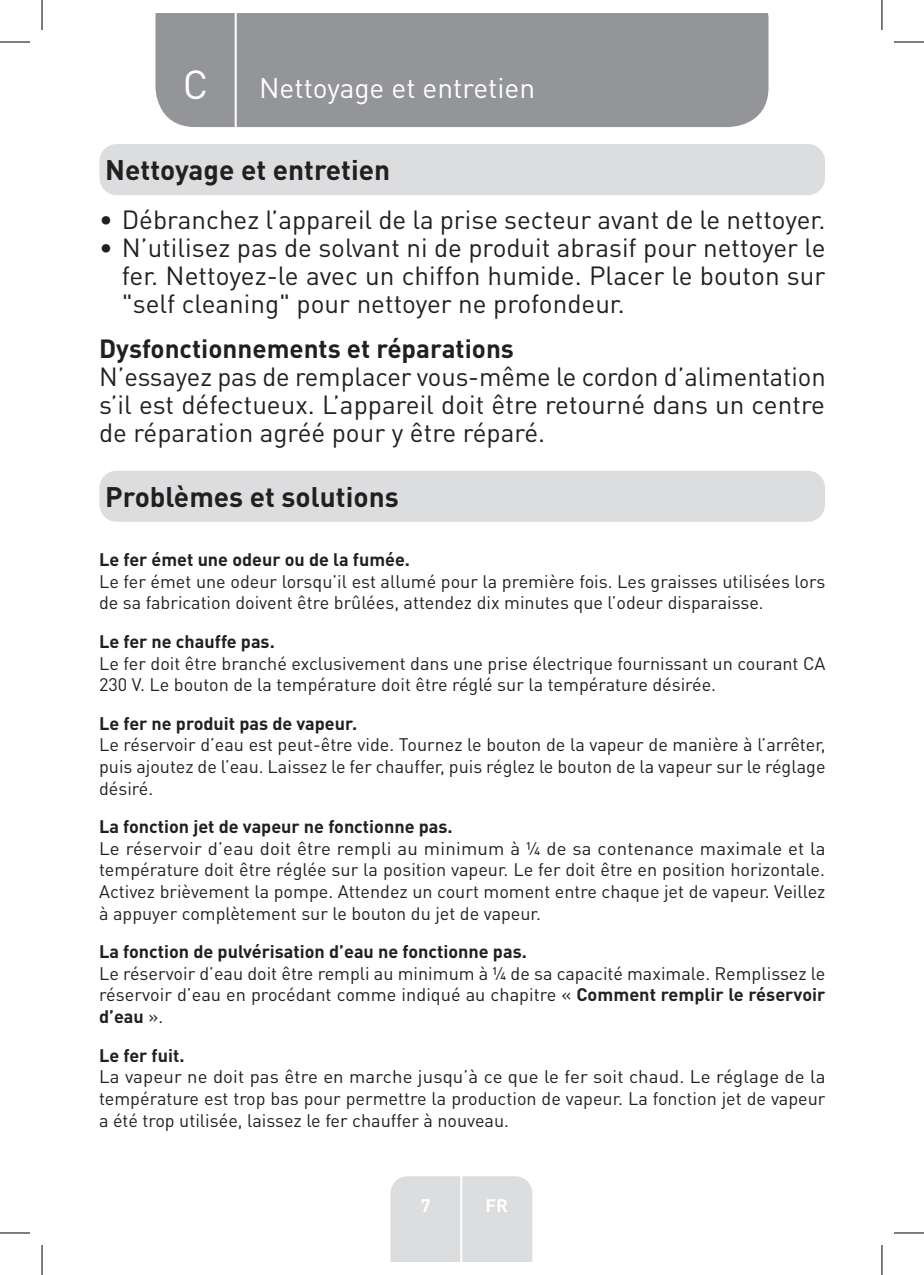
<style>
.page{position:relative;width:924px;height:1275px;background:#fff}
.page>*{position:absolute;margin:0;border:0;box-sizing:border-box;transform-origin:0 0}
.t1{font:40px "DIN Pro";color:#fff}
.Headline-01{font:700 28px "DIN Pro";color:#231f20}
.TitreGauche__gabarit{font:28px "DIN Pro";color:#fff}
.Large_Text__3_2_mm{font:26px/28px "DIN Pro";color:#231f20;text-align:justify}
.Large_Text__3_2_mm__SB{font:700 26px "DIN Pro";color:#231f20}
.Body{font:18px/21.6px "DIN Pro";color:#231f20;text-align:justify}
.Headline-02_SB{font:700 18px "DIN Pro";color:#231f20}
.Headline-02{font:700 18px "DIN Pro";color:#231f20}
.t2{font:700 18px "DIN Pro";color:#fff}
.s1{font-weight:700}
</style>
<div class="page">
<div style="left:155px;top:14px;width:613px;height:113px;background:#939598"></div>
<div style="left:390px;top:1176px;width:142px;height:85px;background:#dcdddf"></div>
<hr style="left:460px;top:1153px;width:2px;height:108px;background:#fff">
<hr style="left:234px;top:14px;width:2px;height:116px;background:#fff">
<div style="left:99px;top:144px;width:725px;height:51px;background:#dcdddf;border-radius:17px"></div>
<div style="left:99px;top:471px;width:725px;height:51px;background:#dcdddf;border-radius:17px"></div>
<hr style="left:0;top:42px;width:30px;height:1px;background:#000">
<hr style="left:893px;top:42px;width:30px;height:1px;background:#000">
<hr style="left:0;top:1232px;width:30px;height:1px;background:#000">
<hr style="left:893px;top:1232px;width:30px;height:1px;background:#000">
<hr style="left:42px;top:0;width:1px;height:30px;background:#000">
<hr style="left:42px;top:1245px;width:1px;height:30px;background:#000">
<hr style="left:881px;top:0;width:1px;height:30px;background:#000">
<hr style="left:881px;top:1245px;width:1px;height:30px;background:#000">
<p class="t1" style="left:183px;top:57px;width:27px">C</p>
<p class="TitreGauche__gabarit" style="left:259px;top:69px;width:277px">Nettoyage et entretien</p>
<p class="Headline-01" style="left:105px;top:151px;width:286px">Nettoyage et entretien</p>
<p class="Large_Text__3_2_mm" style="left:99px;top:205px;width:727px">• Débranchez l’appareil de la prise secteur avant de le nettoyer.</p>
<p class="Large_Text__3_2_mm" style="left:122px;top:233px;width:705px;text-indent:-23px">• N’utilisez pas de solvant ni de produit abrasif pour nettoyer le fer. Nettoyez-le avec un chiffon humide. Placer le bouton sur "self cleaning" pour nettoyer ne profondeur.</p>
<p class="Large_Text__3_2_mm__SB" style="left:99px;top:331px;width:416px">Dysfonctionnements et réparations</p>
<p class="Large_Text__3_2_mm" style="left:99px;top:362px;width:728px">N’essayez pas de remplacer vous-même le cordon d’alimentation s’il est défectueux. L’appareil doit être retourné dans un centre de réparation agréé pour y être réparé.</p>
<p class="Headline-01" style="left:105px;top:478px;width:295px">Problèmes et solutions</p>
<p class="Headline-02" style="left:99px;top:547px;width:312px">Le fer émet une odeur ou de la fumée.</p>
<p class="Body" style="left:99px;top:569px;width:727px">Le fer émet une odeur lorsqu’il est allumé pour la première fois. Les graisses utilisées lors de sa fabrication doivent être brûlées, attendez dix minutes que l’odeur disparaisse.</p>
<p class="Headline-02_SB" style="left:99px;top:629px;width:177px">Le fer ne chauffe pas.</p>
<p class="Body" style="left:99px;top:651px;width:727px">Le fer doit être branché exclusivement dans une prise électrique fournissant un courant CA<br>230 V. Le bouton de la température doit être réglé sur la température désirée.</p>
<p class="Headline-02_SB" style="left:99px;top:711px;width:260px">Le fer ne produit pas de vapeur.</p>
<p class="Body" style="left:99px;top:733px;width:727px">Le réservoir d’eau est peut-être vide. Tournez le bouton de la vapeur de manière à l’arrêter, puis ajoutez de l’eau. Laissez le fer chauffer, puis réglez le bouton de la vapeur sur le réglage désiré.</p>
<p class="Headline-02_SB" style="left:99px;top:814px;width:355px">La fonction jet de vapeur ne fonctionne pas.</p>
<p class="Body" style="left:99px;top:836px;width:727px">Le réservoir d’eau doit être rempli au minimum à ¼ de sa contenance maximale et la température doit être réglée sur la position vapeur. Le fer doit être en position horizontale.<br>Activez brièvement la pompe. Attendez un court moment entre chaque jet de vapeur. Veillez à appuyer complètement sur le bouton du jet de vapeur.</p>
<p class="Headline-02_SB" style="left:99px;top:939px;width:429px">La fonction de pulvérisation d’eau ne fonctionne pas.</p>
<p class="Body" style="left:99px;top:961px;width:727px">Le réservoir d’eau doit être rempli au minimum à ¼ de sa capacité maximale. Remplissez le réservoir d’eau en procédant comme indiqué au chapitre « <span class="s1">Comment remplir le réservoir d’eau</span> ».</p>
<p class="Headline-02_SB" style="left:99px;top:1043px;width:87px">Le fer fuit.</p>
<p class="Body" style="left:99px;top:1065px;width:727px">La vapeur ne doit pas être en marche jusqu’à ce que le fer soit chaud. Le réglage de la température est trop bas pour permettre la production de vapeur. La fonction jet de vapeur a été trop utilisée, laissez le fer chauffer à nouveau.</p>
<p class="t2" style="left:420px;top:1192px;width:11px">7</p>
<p class="t2" style="left:485px;top:1192px;width:24px">FR</p>
</div>
